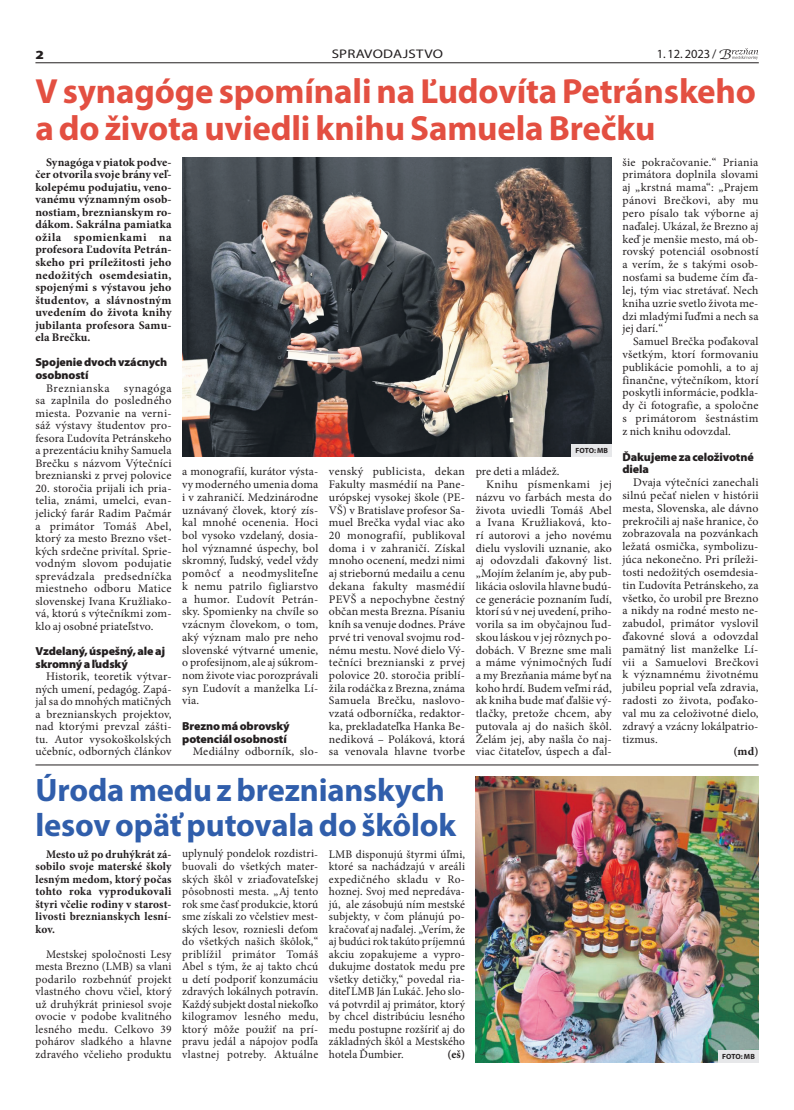
<style>
.page{position:relative;width:794px;height:1110px;background:#fff}
.page>*{position:absolute;margin:0;border:0;box-sizing:border-box;transform-origin:0 0}
.t1{font:700 35px/37.5px "Myriad Pro";letter-spacing:-.005em;color:#e34f41}
.t2{font:700 32.5px/35px "Myriad Pro";letter-spacing:-.005em;color:#305eab}
.t3{font:12.5px "Myriad Pro";letter-spacing:.015em;color:#231f20;scale:1.19 1}
.t4{font:12.5px "Myriad Pro";letter-spacing:.015em;color:#231f20}
.t5{font:900 12.5px "Myriad Pro";color:#231f20;scale:1.19 1}
.t6{font:11.62px/12.8px "Minion Pro";letter-spacing:.015em;color:#231f20;text-align:justify}
.t7{font:700 11.62px/12.5px "Minion Pro";letter-spacing:.015em;color:#231f20;text-align:justify}
.t8{font:900 11.62px/12.5px "Myriad Pro";letter-spacing:-.01em;color:#231f20}
.t9{font:11.62px "Minion Pro";letter-spacing:.035em;color:#231f20}
.t10{font:700 7.5px "Myriad Pro";color:#231f20}
.s1{font-family:"Cerigo Swa Itc TEE";font-style:italic;font-size:13.38px;color:#fff}
</style>
<div class="page">
<hr style="left:35px;top:63px;width:723px;height:1px;background:#231f20">
<svg style="left:732px;top:48px;width:26px;height:12px"></svg>
<img style="left:476px;top:776px;width:282px;height:285px">
<hr style="left:35px;top:764px;width:723px;height:1px;background:#231f20">
<div style="left:718px;top:1049px;width:40px;height:12px;background:#e6e7e9"></div>
<img style="left:182px;top:157px;width:430px;height:299px">
<div style="left:572px;top:444px;width:40px;height:12px;background:#e6e7e9"></div>
<p class="t5" style="left:35px;top:48px;width:9px">2</p>
<p class="t4" style="left:657px;top:46px;width:77px">1. 12. 2023 / <span class="s1">B</span></p>
<p class="t3" style="left:332px;top:46px;width:95px">SPRAVODAJSTVO</p>
<h1 class="t1" style="left:35px;top:71px;width:722px">V synagóge spomínali na Ľudovíta Petránskeho a do života uviedli knihu Samuela Brečku</h1>
<p class="t7" style="left:35px;top:155px;width:138px;text-indent:11px">Synagóga v piatok podve&shy;čer otvorila svoje brány veľ&shy;kolepému podujatiu, veno&shy;vanému významným osob&shy;nostiam, breznianskym ro&shy;dákom. Sakrálna pamiatka ožila spomienkami na profesora Ľudovíta Petrán&shy;skeho pri príležitosti jeho nedožitých osemdesiatin, spojenými s výstavou jeho študentov, a slávnostným uvedením do života knihy jubilanta profesora Samu&shy;ela Brečku.</p>
<p class="t8" style="left:35px;top:356px;width:133px">Spojenie dvoch vzácnych osobností</p>
<p class="t6" style="left:35px;top:381px;width:138px;text-indent:11px">Breznianska synagóga sa zaplnila do posledného miesta. Pozvanie na verni&shy;sáž výstavy študentov pro&shy;fesora Ľudovíta Petránskeho a prezentáciu knihy Samuela Brečku s názvom Výtečníci breznianski z prvej polovice</p>
<p class="t6" style="left:35px;top:482px;width:138px">20. storočia prijali ich pria&shy;telia, známi, umelci, evan&shy;jelický farár Radim Pačmár a primátor Tomáš Abel, ktorý za mesto Brezno všet&shy;kých srdečne privítal. Sprie&shy;vodným slovom podujatie sprevádzala predsedníčka miestneho odboru Matice slovenskej Ivana Kružliako&shy;vá, ktorú s výtečníkmi zom&shy;klo aj osobné priateľstvo.</p>
<p class="t8" style="left:35px;top:644px;width:131px">Vzdelaný, úspešný, ale aj skromný aľudský</p>
<p class="t6" style="left:35px;top:670px;width:138px;text-indent:11px">Historik, teoretik výtvar&shy;ných umení, pedagóg. Zapá&shy;jal sa do mnohých matičných a breznianskych projektov, nad ktorými prevzal zášti&shy;tu. Autor vysokoškolských učebníc, odborných článkov</p>
<p class="t6" style="left:182px;top:465px;width:138px">a monografií, kurátor výsta&shy;vy moderného umenia doma i v zahraničí. Medzinárodne uznávaný človek, ktorý zís&shy;kal mnohé ocenenia. Hoci bol vysoko vzdelaný, dosia&shy;hol významné úspechy, bol skromný, ľudský, vedel vždy pomôcť a neodmysliteľne k nemu patrilo figliarstvo a humor. Ľudovít Petrán&shy;sky. Spomienky na chvíle so vzácnym človekom, o tom, aký význam malo pre neho slovenské výtvarné umenie, o profesijnom, ale aj súkrom&shy;nom živote viac porozprávali syn Ľudovít a manželka Lí&shy;via.</p>
<p class="t8" style="left:182px;top:719px;width:109px">Brezno má obrovský potenciál osobností</p>
<p class="t6" style="left:193px;top:745px;width:127px">Mediálny odborník, slo-</p>
<p class="t10" style="left:575px;top:445px;width:34px">FOTO: MB</p>
<p class="t6" style="left:329px;top:465px;width:138px">venský publicista, dekan Fakulty masmédií na Pane&shy;urópskej vysokej škole (PE-VŠ) v Bratislave profesor Sa&shy;muel Brečka vydal viac ako 20 monografií, publikoval doma i v zahraničí. Získal mnoho ocenení, medzi nimi aj striebornú medailu a cenu dekana fakulty masmédií PEVŠ a nepochybne čestný občan mesta Brezna. Písaniu kníh sa venuje dodnes. Práve prvé tri venoval svojmu rod&shy;nému mestu. Nové dielo Vý&shy;tečníci breznianski z prvej polovice 20. storočia priblí&shy;žila rodáčka z Brezna, známa Samuela Brečku, naslovo&shy;vzatá odborníčka, redaktor&shy;ka, prekladateľka Hanka Be&shy;nediková – Poláková, ktorá sa venovala hlavne tvorbe</p>
<p class="t6" style="left:476px;top:465px;width:85px">pre deti a mládež.</p>
<p class="t9" style="left:486px;top:476px;width:127px">Knihu písmenkami jej</p>
<p class="t6" style="left:476px;top:490px;width:138px">názvu vo farbách mesta do</p>
<p class="t6" style="left:476px;top:503px;width:138px">života uviedli Tomáš Abel</p>
<p class="t6" style="left:476px;top:516px;width:138px">a Ivana Kružliaková, kto-</p>
<p class="t6" style="left:476px;top:529px;width:138px">rí autorovi a jeho novému</p>
<p class="t6" style="left:476px;top:541px;width:138px">dielu vyslovili uznanie, ako</p>
<p class="t6" style="left:476px;top:554px;width:138px">aj odovzdali ďakovný list.</p>
<p class="t6" style="left:476px;top:567px;width:138px">„Mojím želaním je, aby pub-</p>
<p class="t6" style="left:476px;top:579px;width:138px">likácia oslovila hlavne budú-</p>
<p class="t6" style="left:476px;top:592px;width:138px">ce generácie poznaním ľudí,</p>
<p class="t6" style="left:476px;top:605px;width:138px">ktorí sú v nej uvedení, priho-</p>
<p class="t6" style="left:476px;top:618px;width:138px">vorila sa im obyčajnou ľud-</p>
<p class="t6" style="left:476px;top:630px;width:138px">skou láskou v jej rôznych po-</p>
<p class="t6" style="left:476px;top:643px;width:138px">dobách. V Brezne sme mali</p>
<p class="t6" style="left:476px;top:656px;width:138px">a máme výnimočných ľudí</p>
<p class="t6" style="left:476px;top:668px;width:138px">a my Brezňania máme byť na</p>
<p class="t6" style="left:476px;top:681px;width:138px">koho hrdí. Budem veľmi rád,</p>
<p class="t6" style="left:476px;top:694px;width:138px">ak kniha bude mať ďalšie vý-</p>
<p class="t6" style="left:476px;top:707px;width:138px">tlačky, pretože chcem, aby</p>
<p class="t6" style="left:476px;top:719px;width:138px">putovala aj do našich škôl.</p>
<p class="t6" style="left:476px;top:732px;width:138px">Želám jej, aby našla čo naj-</p>
<p class="t6" style="left:476px;top:745px;width:138px">viac čitateľov, úspech a ďal-</p>
<h2 class="t2" style="left:35px;top:771px;width:422px">Úroda medu z breznianskych lesov opäť putovala do škôlok</h2>
<p class="t6" style="left:622px;top:155px;width:138px">šie pokračovanie.“ Priania primátora doplnila slovami aj „krstná mama“: „Prajem pánovi Brečkovi, aby mu pero písalo tak výborne aj naďalej. Ukázal, že Brezno aj keď je menšie mesto, má ob&shy;rovský potenciál osobností a verím, že s takými osob&shy;nosťami sa budeme čím ďa&shy;lej, tým viac stretávať. Nech kniha uzrie svetlo života me&shy;dzi mladými ľuďmi a nech sa jej darí.“</p>
<p class="t6" style="left:622px;top:335px;width:138px;text-indent:11px">Samuel Brečka poďakoval všetkým, ktorí formovaniu publikácie pomohli, a to aj finančne, výtečníkom, ktorí poskytli informácie, podkla&shy;dy či fotografie, a spoločne s primátorom šestnástim z nich knihu odovzdal.</p>
<p class="t8" style="left:622px;top:450px;width:133px">Ďakujeme za celoživotné diela</p>
<p class="t6" style="left:622px;top:476px;width:138px;text-indent:11px">Dvaja výtečníci zanechali silnú pečať nielen v histórii mesta, Slovenska, ale dávno prekročili aj naše hranice, čo zobrazovala na pozvánkach ležatá osmička, symbolizu&shy;júca nekonečno. Pri príleži&shy;tosti nedožitých osemdesia&shy;tin Ľudovíta Petránskeho, za všetko, čo urobil pre Brezno a nikdy na rodné mesto ne&shy;zabudol, primátor vyslovil ďakovné slová a odovzdal pamätný list manželke Lí&shy;vii a Samuelovi Brečkovi k významnému životnému jubileu poprial veľa zdravia, radosti zo života, poďako&shy;val mu za celoživotné dielo, zdravý a vzácny lokálpatrio&shy;tizmus.</p>
<p class="t7" style="left:733px;top:745px;width:27px">(md)</p>
<p class="t7" style="left:35px;top:847px;width:138px;text-indent:11px">Mesto už po druhýkrát zá&shy;sobilo svoje materské školy lesným medom, ktorý počas tohto roka vyprodukovali štyri včelie rodiny v starost&shy;livosti breznianskych lesní&shy;kov.</p>
<p class="t6" style="left:35px;top:947px;width:138px;text-indent:11px">Mestskej spoločnosti Lesy mesta Brezno (LMB) sa vlani podarilo rozbehnúť projekt vlastného chovu včiel, ktorý už druhýkrát priniesol svoje ovocie v podobe kvalitného lesného medu. Celkovo 39 pohárov sladkého a hlavne zdravého včelieho produktu</p>
<p class="t6" style="left:182px;top:847px;width:138px">uplynulý pondelok rozdistri&shy;buovali do všetkých mater&shy;ských škôl v zriaďovateľskej pôsobnosti mesta. „Aj tento rok sme časť produkcie, ktorú sme získali zo včelstiev mest&shy;ských lesov, rozniesli deťom do všetkých našich škôlok,“ priblížil primátor Tomáš Abel s tým, že aj takto chcú u detí podporiť konzumáciu zdravých lokálnych potravín.<br>Každý subjekt dostal niekoľko kilogramov lesného medu, ktorý môže použiť na prí&shy;pravu jedál a nápojov podľa vlastnej potreby. Aktuálne</p>
<p class="t6" style="left:329px;top:847px;width:138px">LMB disponujú štyrmi úľmi, ktoré sa nachádzajú v areáli expedičného skladu v Ro&shy;hoznej. Svoj med nepredáva&shy;jú, ale zásobujú ním mestské subjekty, v čom plánujú po&shy;kračovať aj naďalej. „Verím, že aj budúci rok takúto príjemnú akciu zopakujeme a vypro&shy;dukujme dostatok medu pre všetky detičky,“ povedal ria&shy;diteľ LMB Ján Lukáč. Jeho slo&shy;vá potvrdil aj primátor, ktorý by chcel distribúciu lesného medu postupne rozšíriť aj do základných škôl a Mestského hotela Ďumbier.</p>
<p class="t7" style="left:447px;top:1047px;width:19px">(eš)</p>
<p class="t10" style="left:722px;top:1050px;width:34px">FOTO: MB</p>
</div>
